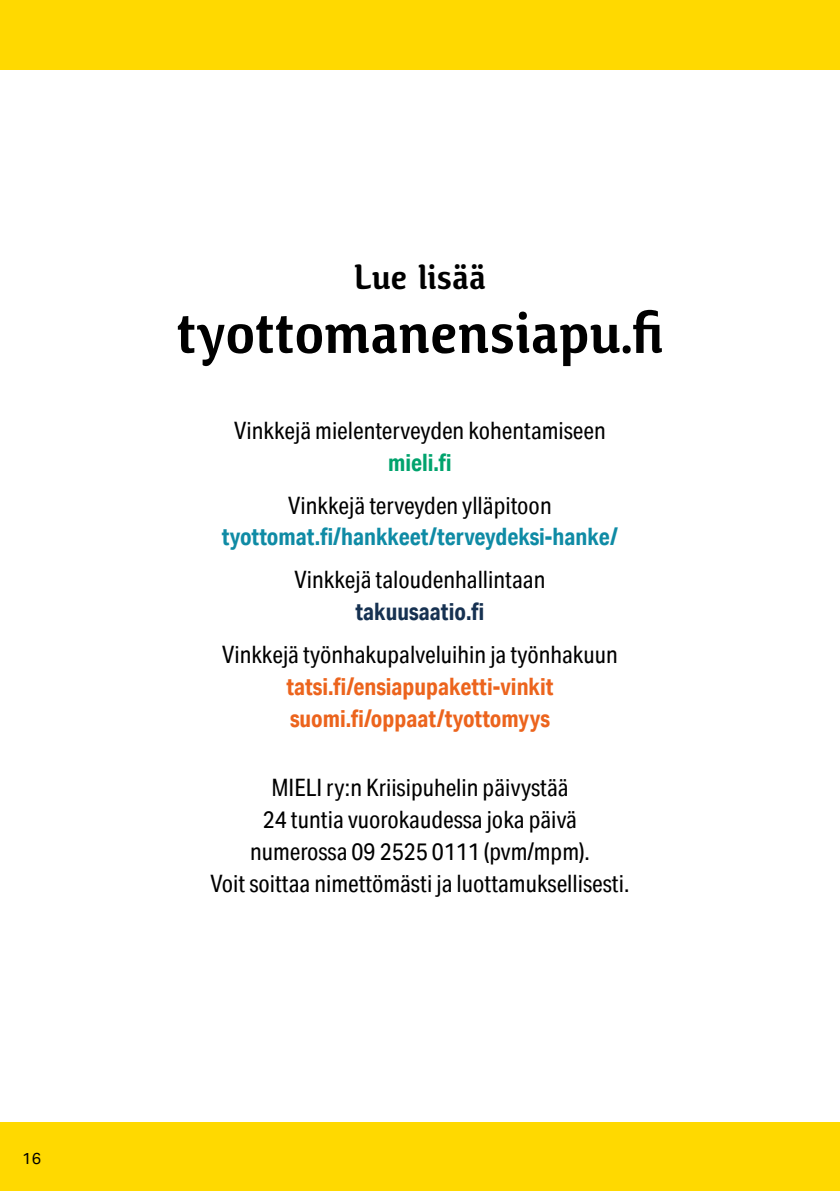
<style>
.page{position:relative;width:840px;height:1191px;background:#fff}
.page>*{position:absolute;margin:0;border:0;box-sizing:border-box;transform-origin:0 0}
.t1{font:600 60px "Calendula";color:#000}
.t2{font:600 36px "Calendula";color:#000}
.t3{font:24px/32px "Aktiv Grotesk Cd";color:#000;text-align:center}
.t4{font:700 24px/31.6px "Aktiv Grotesk Cd";color:#ec641d}
.t5{font:700 24px "Aktiv Grotesk Cd";color:#0f8ba5}
.t6{font:700 24px "Aktiv Grotesk Cd";color:#163151}
.t7{font:700 24px "Aktiv Grotesk Cd";color:#00a36d}
.t8{font:16px "Aktiv Grotesk";color:#000}
</style>
<div class="page">
<div style="left:0;top:0;width:839px;height:69px;background:#ffd900"></div>
<div style="left:0;top:1123px;width:839px;height:68px;background:#ffd900"></div>
<p class="t8" style="left:22px;top:1149px;width:20px">16</p>
<h2 class="t2" style="left:354px;top:255px;width:133px">Lue lisää</h2>
<h1 class="t1" style="left:176px;top:297px;width:488px">tyottomanensiapu.fi</h1>
<p class="t3" style="left:234px;top:414px;width:373px">Vinkkejä mielenterveyden kohentamiseen</p>
<p class="t7" style="left:388px;top:447px;width:65px">mieli.fi</p>
<p class="t3" style="left:288px;top:489px;width:265px">Vinkkejä terveyden ylläpitoon</p>
<p class="t5" style="left:222px;top:522px;width:397px">tyottomat.fi/hankkeet/terveydeksi-hanke/</p>
<p class="t3" style="left:294px;top:563px;width:252px">Vinkkejä taloudenhallintaan</p>
<p class="t6" style="left:355px;top:597px;width:130px">takuusaatio.fi</p>
<p class="t3" style="left:222px;top:638px;width:397px">Vinkkejä työnhakupalveluihin ja työnhakuun</p>
<p class="t4" style="left:286px;top:670px;width:268px">tatsi.fi/ensiapupaketti-vinkit suomi.fi/oppaat/tyottomyys</p>
<p class="t3" style="left:210px;top:771px;width:420px">MIELI ry:n Kriisipuhelin päivystää<br>24 tuntia vuorokaudessa joka päivä<br>numerossa 09 2525 0111 (pvm/mpm).<br>Voit soittaa nimettömästi ja luottamuksellisesti.</p>
</div>
